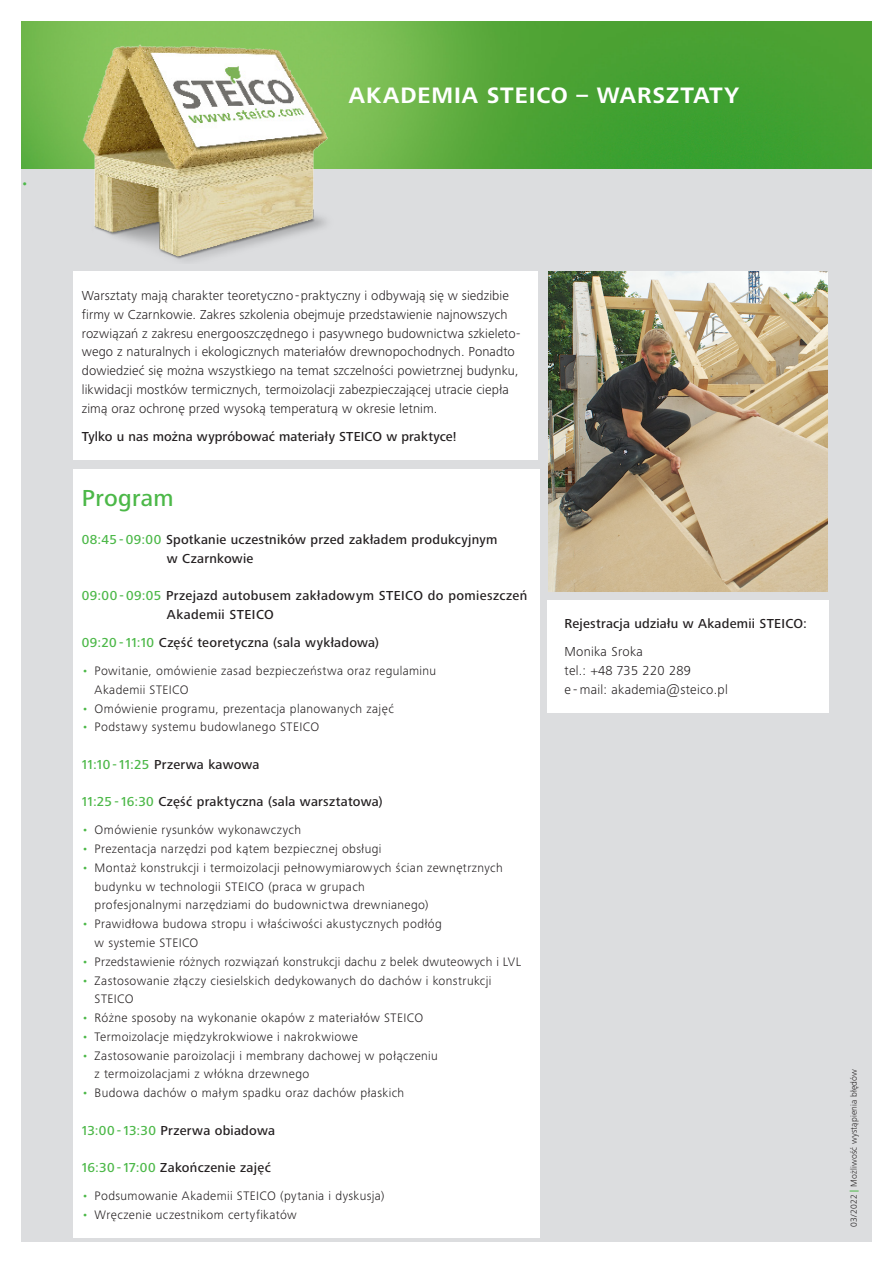
<style>
.page{position:relative;width:893px;height:1263px;background:#fff}
.page>*{position:absolute;margin:0;border:0;box-sizing:border-box;transform-origin:0 0}
._1sp_-_Fließtext_Bol{font:500 24px "Frutiger Next LTW1 G";letter-spacing:.015em;color:#4cb848}
.t1{font:700 23.1px "Frutiger Next LTW1 G";letter-spacing:.04em;color:#fff}
._1sp_-_Fließtext_Bol-2{font:300 13.5px/18.8px "Frutiger Next LTW1 G";letter-spacing:.01em;color:#231f20}
._1sp_-_Fließtext_Bol-3{font:500 13.5px/18.8px "Frutiger Next LTW1 G";letter-spacing:.02em;color:#231f20}
._1sp___Fließtext{font:500 13.5px/18.8px "Frutiger Next LTW1 G";letter-spacing:.02em;color:#231f20}
._1_4_Copy_Bold{font:300 13.5px/18.8px "Frutiger Next LTW1 G";letter-spacing:.02em;color:#231f20}
.t2{font:italic 13.5px "Frutiger Next LTW1 G";color:#4cb848}
.t3{font:300 12.75px/18.8px "Frutiger Next LTW1 G";letter-spacing:.03em;color:#231f20}
._2_0_Copy_Marginalie{font:300 9px "Frutiger Next LTW1 G";letter-spacing:.02em;color:#231f20}
.s1{color:#4cb848}
.s2{font-weight:700;color:#4cb848}
</style>
<div class="page">
<div style="left:21px;top:169px;width:851px;height:1073px;background:#dcdddf"></div>
<img style="left:21px;top:21px;width:851px;height:148px">
<div style="left:73px;top:469px;width:467px;height:769px;background:#fff"></div>
<img style="left:549px;top:272px;width:278px;height:320px">
<div style="left:73px;top:271px;width:465px;height:188px;background:#fff"></div>
<div style="left:547px;top:600px;width:282px;height:112px;background:#fff"></div>
<img style="left:73px;top:45px;width:271px;height:216px">
<p class="t2" style="left:21px;top:175px;width:9px">•</p>
<p class="t1" style="left:349px;top:82px;width:392px">AKADEMIA STEICO – WARSZTATY</p>
<p class="_1sp_-_Fließtext_Bol-2" style="left:82px;top:286px;width:440px">Warsztaty mają charakter teoretyczno-praktyczny i odbywają się w siedzibie firmy w Czarnkowie. Zakres szkolenia obejmuje przedstawienie najnowszych rozwiązań z zakresu energooszczędnego i pasywnego budownictwa szkieleto&shy;wego z naturalnych i ekologicznych materiałów drewnopochodnych. Ponadto dowiedzieć się można wszystkiego na temat szczelności powietrznej budynku, likwidacji mostków termicznych, termoizolacji zabezpieczającej utracie ciepła zimą oraz ochronę przed wysoką temperaturą w okresie letnim.</p>
<p class="_1sp_-_Fließtext_Bol-3" style="left:82px;top:427px;width:376px">Tylko u nas można wypróbować materiały STEICO w praktyce!</p>
<p class="_1sp_-_Fließtext_Bol" style="left:82px;top:485px;width:93px">Program</p>
<p class="_1sp___Fließtext" style="left:167px;top:530px;width:332px;text-indent:-85px"><span class="s1">08:45 - 09:00</span> Spotkanie uczestników przed zakładem produkcyjnym w Czarnkowie</p>
<p class="_1sp_-_Fließtext_Bol-3" style="left:167px;top:587px;width:362px;text-indent:-85px"><span class="s1">09:00 - 09:05</span> Przejazd autobusem zakładowym STEICO do pomieszczeń<br>Akademii STEICO</p>
<p class="_1sp_-_Fließtext_Bol-3" style="left:82px;top:633px;width:299px"><span class="s1">09:20 - 11:10</span> Część teoretyczna (sala wykładowa)</p>
<p class="t3" style="left:95px;top:661px;width:343px;text-indent:-13px"><span class="s1">•</span> Powitanie, omówienie zasad bezpieczeństwa oraz regulaminu<br>Akademii STEICO</p>
<p class="t3" style="left:82px;top:699px;width:314px"><span class="s1">•</span> Omówienie programu, prezentacja planowanych zajęć</p>
<p class="t3" style="left:82px;top:718px;width:239px"><span class="s1">•</span> Podstawy systemu budowlanego STEICO</p>
<p class="_1sp___Fließtext" style="left:82px;top:755px;width:179px"><span class="s1">11:10 - 11:25</span> Przerwa kawowa</p>
<p class="_1sp___Fließtext" style="left:82px;top:793px;width:302px"><span class="s1">11:25 - 16:30</span> Część praktyczna (sala warsztatowa)</p>
<p class="t3" style="left:82px;top:821px;width:221px"><span class="s1">•</span> Omówienie rysunków wykonawczych</p>
<p class="t3" style="left:82px;top:840px;width:301px"><span class="s1">•</span> Prezentacja narzędzi pod kątem bezpiecznej obsługi</p>
<p class="t3" style="left:95px;top:858px;width:410px;text-indent:-13px"><span class="s1">•</span> Montaż konstrukcji i termoizolacji pełnowymiarowych ścian zewnętrznych budynku w technologii STEICO (praca w grupach<br>profesjonalnymi narzędziami do budownictwa drewnianego)</p>
<p class="t3" style="left:95px;top:915px;width:349px;text-indent:-13px"><span class="s1">•</span> Prawidłowa budowa stropu i właściwości akustycznych podłóg w systemie STEICO</p>
<p class="t3" style="left:82px;top:952px;width:441px"><span class="s1">•</span> Przedstawienie różnych rozwiązań konstrukcji dachu z belek dwuteowych i LVL</p>
<p class="t3" style="left:95px;top:971px;width:398px;text-indent:-13px"><span class="s1">•</span> Zastosowanie złączy ciesielskich dedykowanych do dachów i konstrukcji<br>STEICO</p>
<p class="t3" style="left:82px;top:1008px;width:343px"><span class="s1">•</span> Różne sposoby na wykonanie okapów z materiałów STEICO</p>
<p class="t3" style="left:82px;top:1027px;width:277px"><span class="s1">•</span> Termoizolacje międzykrokwiowe i nakrokwiowe</p>
<p class="t3" style="left:95px;top:1046px;width:345px;text-indent:-13px"><span class="s1">•</span> Zastosowanie paroizolacji i membrany dachowej w połączeniu z termoizolacjami z włókna drzewnego</p>
<p class="t3" style="left:82px;top:1083px;width:324px"><span class="s1">•</span> Budowa dachów o małym spadku oraz dachów płaskich</p>
<p class="_1sp_-_Fließtext_Bol-3" style="left:82px;top:1121px;width:195px"><span class="s1">13:00 - 13:30</span> Przerwa obiadowa</p>
<p class="_1sp_-_Fließtext_Bol-3" style="left:82px;top:1158px;width:190px"><span class="s1">16:30 - 17:00</span> Zakończenie zajęć</p>
<p class="t3" style="left:82px;top:1186px;width:304px"><span class="s1">•</span> Podsumowanie Akademii STEICO (pytania i dyskusja)</p>
<p class="t3" style="left:82px;top:1205px;width:217px"><span class="s1">•</span> Wręczenie uczestnikom certyfikatów</p>
<p class="_1sp_-_Fließtext_Bol-3" style="left:564px;top:615px;width:244px">Rejestracja udziału w Akademii STEICO:</p>
<p class="_1_4_Copy_Bold" style="left:564px;top:642px;width:165px">Monika Sroka<br>tel.: +48 735 220 289<br>e - mail: akademia@steico.pl</p>
<p class="_2_0_Copy_Marginalie" style="left:849px;top:1226px;width:159px;rotate:-90deg">03/2022 <span class="s2">|</span> Możliwość wystąpienia błędów</p>
</div>
